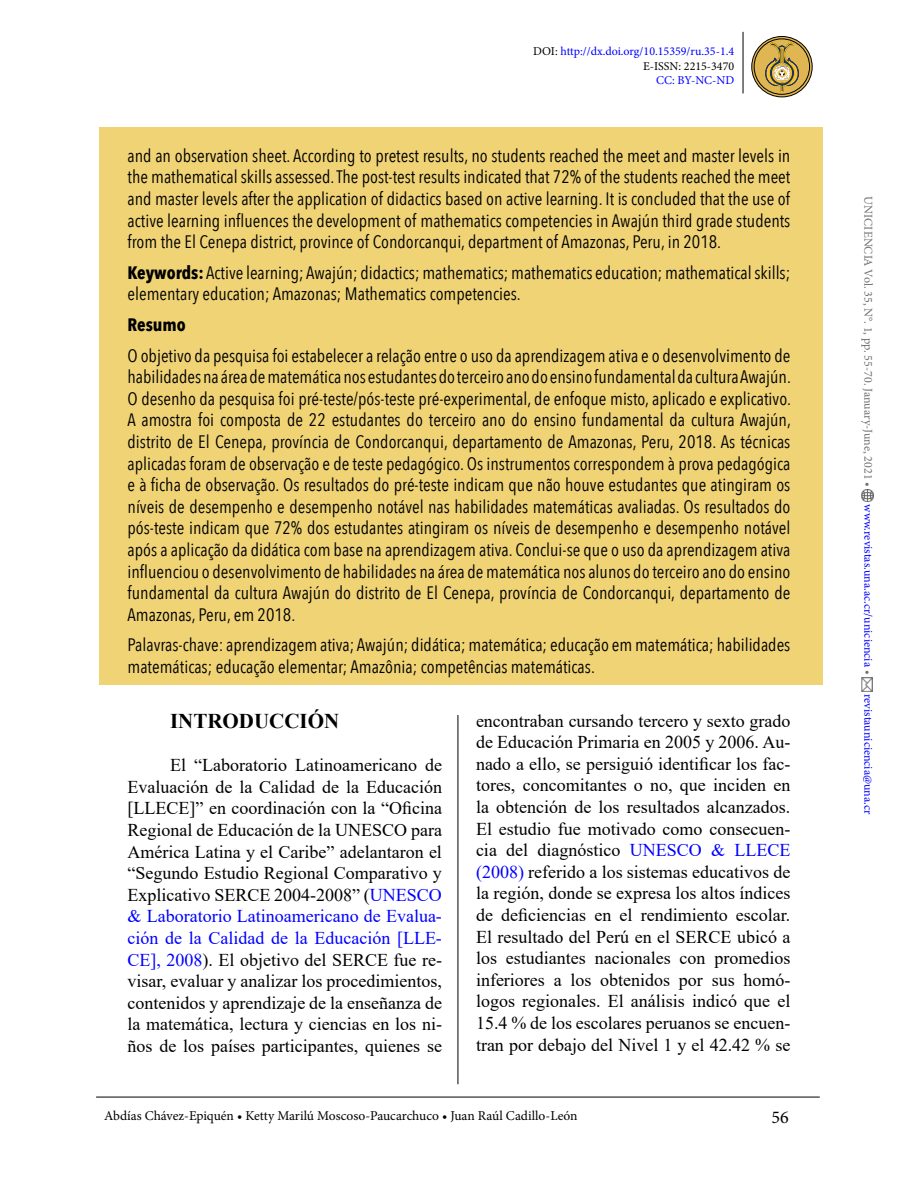
<style>
.page{position:relative;width:918px;height:1188px;background:#fff}
.page>*{position:absolute;margin:0;border:0;box-sizing:border-box;transform-origin:0 0}
.t1{font:700 21px "Times New Roman";color:#000}
.t2{font:18px/21.6px "Avenir Next Condensed";color:#000;text-align:justify}
.t3{font:18px/21.6px "Times New Roman";color:#000;text-align:justify}
.t4{font:700 18px "Avenir Next Condensed";color:#000}
.t5{font:18px "Minion Pro";color:#000}
.t6{font:13.5px "Minion Pro";color:#000}
.t7{font:12px/14.4px "Minion Pro";color:#00f;text-align:right}
.t8{font:12px "Minion Pro";color:#706f6f}
.s1{color:#000}
.s2{font-weight:700}
.s3{color:#00f}
.s4{color:#706f6f}
</style>
<div class="page">
<hr style="left:743px;top:32px;width:1px;height:61px;background:#000">
<hr style="left:458px;top:110px;width:1px;height:974px;background:#000">
<svg style="left:862px;top:490px;width:12px;height:12px"></svg>
<img style="left:862px;top:677px;width:10px;height:14px">
<hr style="left:96px;top:1097px;width:724px;height:1px;background:#000">
<svg style="left:752px;top:37px;width:60px;height:60px"></svg>
<div style="left:754px;top:39px;width:56px;height:56px;border:1px solid #000;border-radius:50%"></div>
<div style="left:751px;top:36px;width:62px;height:61px;border:1px solid #000;border-radius:50%"></div>
<svg style="left:765px;top:42px;width:34px;height:50px;background:#bb9e53"></svg>
<div style="left:432px;top:106px;width:53px;height:608px;background:#fff"></div>
<div style="left:99px;top:128px;width:724px;height:557px;background:#efd375"></div>
<p class="t7" style="left:533px;top:45px;width:203px"><span class="s1">DOI:</span> http://dx.doi.org/10.15359/ru.35-1.4<br><span class="s1">E-ISSN: 2215-3470</span></p>
<p class="t7" style="left:656px;top:73px;width:80px">CC: BY-NC-ND</p>
<p class="t2" style="left:128px;top:145px;width:664px">and an observation sheet. According to pretest results, no students reached the meet and master levels in the mathematical skills assessed. The post-test results indicated that 72% of the students reached the meet and master levels after the application of didactics based on active learning. It is concluded that the use of active learning influences the development of mathematics competencies in Awajún third grade students from the El Cenepa district, province of Condorcanqui, department of Amazonas, Peru, in 2018.</p>
<p class="t2" style="left:128px;top:262px;width:664px"><span class="s2">Keywords:</span> Active learning; Awajún; didactics; mathematics; mathematics education; mathematical skills; elementary education; Amazonas; Mathematics competencies.</p>
<p class="t4" style="left:128px;top:314px;width:60px">Resumo</p>
<p class="t2" style="left:128px;top:344px;width:665px">O objetivo da pesquisa foi estabelecer a relação entre o uso da aprendizagem ativa e o desenvolvimento de habilidades na área de matemática nos estudantes do terceiro ano do ensino fundamental da cultura Awajún.<br>O desenho da pesquisa foi pré-teste/pós-teste pré-experimental, de enfoque misto, aplicado e explicativo.<br>A amostra foi composta de 22 estudantes do terceiro ano do ensino fundamental da cultura Awajún, distrito de El Cenepa, província de Condorcanqui, departamento de Amazonas, Peru, 2018. As técnicas aplicadas foram de observação e de teste pedagógico. Os instrumentos correspondem à prova pedagógica e à ficha de observação. Os resultados do pré-teste indicam que não houve estudantes que atingiram os níveis de desempenho e desempenho notável nas habilidades matemáticas avaliadas. Os resultados do pós-teste indicam que 72% dos estudantes atingiram os níveis de desempenho e desempenho notável após a aplicação da didática com base na aprendizagem ativa. Conclui-se que o uso da aprendizagem ativa influenciou o desenvolvimento de habilidades na área de matemática nos alunos do terceiro ano do ensino fundamental da cultura Awajún do distrito de El Cenepa, província de Condorcanqui, departamento de Amazonas, Peru, em 2018.</p>
<p class="t2" style="left:128px;top:634px;width:664px">Palavras-chave: aprendizagem ativa; Awajún; didática; matemática; educação em matemática; habilidades matemáticas; educação elementar; Amazônia; competências matemáticas.</p>
<p class="t1" style="left:170px;top:706px;width:171px">INTRODUCCIÓN</p>
<p class="t3" style="left:128px;top:754px;width:316px;text-indent:43px">El “Laboratorio Latinoamericano de Evaluación de la Calidad de la Educación [LLECE]” en coordinación con la “Oficina Regional de Educación de la UNESCO para América Latina y el Caribe” adelantaron el “Segundo Estudio Regional Comparativo y Explicativo SERCE 2004-2008” (<span class="s3">UNESCO &amp; Laboratorio Latinoamericano de Evalua&shy;ción de la Calidad de la Educación [LLE-CE], 2008</span>). El objetivo del SERCE fue re&shy;visar, evaluar y analizar los procedimientos, contenidos y aprendizaje de la enseñanza de la matemática, lectura y ciencias en los ni&shy;ños de los países participantes, quienes se</p>
<p class="t3" style="left:476px;top:709px;width:316px">encontraban cursando tercero y sexto grado de Educación Primaria en 2005 y 2006. Au&shy;nado a ello, se persiguió identificar los fac&shy;tores, concomitantes o no, que inciden en la obtención de los resultados alcanzados.<br>El estudio fue motivado como consecuen&shy;cia del diagnóstico <span class="s3">UNESCO &amp; LLECE (2008)</span> referido a los sistemas educativos de la región, donde se expresa los altos índices de deficiencias en el rendimiento escolar.<br>El resultado del Perú en el SERCE ubicó a los estudiantes nacionales con promedios inferiores a los obtenidos por sus homó&shy;logos regionales. El análisis indicó que el 15.4 % de los escolares peruanos se encuen&shy;tran por debajo del Nivel 1 y el 42.42 % se</p>
<p class="t6" style="left:104px;top:1106px;width:475px">Abdías Chávez-Epiquén • Ketty Marilú Moscoso-Paucarchuco • Juan Raúl Cadillo-León</p>
<p class="t5" style="left:771px;top:1105px;width:19px">56</p>
<p class="t8" style="left:876px;top:196px;width:292px;rotate:90deg">UNICIENCIA Vol. 35, N°. 1, pp. 55-70. January-June, 2021 •</p>
<p class="t7" style="left:876px;top:504px;width:172px;rotate:90deg">www.revistas.una.ac.cr/uniciencia <span class="s4">•</span></p>
<p class="t7" style="left:876px;top:694px;width:122px;rotate:90deg">revistauniciencia@una.cr</p>
</div>
